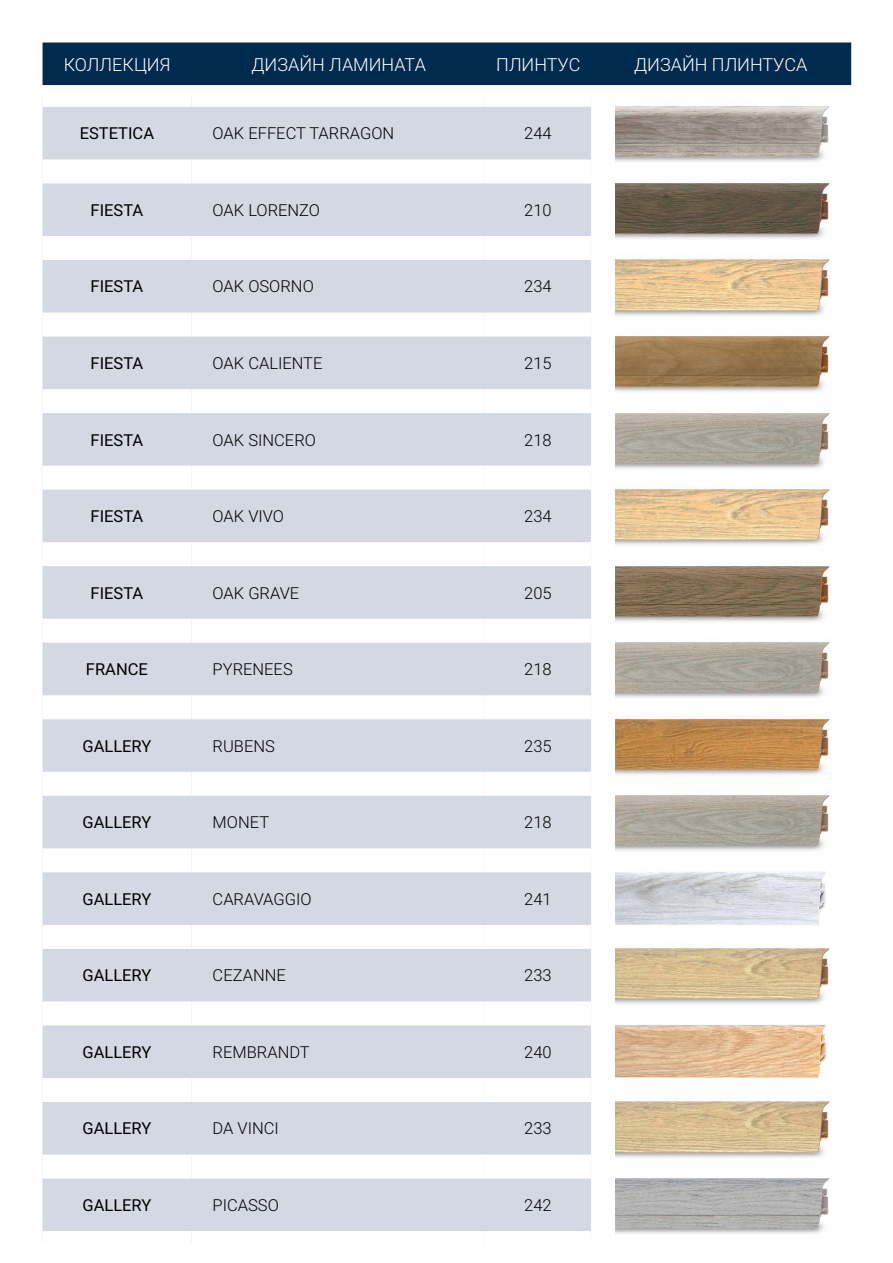
<style>
.page{position:relative;width:893px;height:1263px;background:#fff}
.page>*{position:absolute;margin:0;border:0;box-sizing:border-box;transform-origin:0 0}
.t1{font:300 18px "Roboto";color:#fff}
.t2{font:300 16.5px "Roboto";color:#000}
.t3{font:16.5px "Roboto";color:#000}
</style>
<div class="page">
<div style="left:43px;top:107px;width:548px;height:1124px;background:#d3d8e2"></div>
<div style="left:191px;top:695px;width:294px;height:24px;background:#fff"></div>
<div style="left:485px;top:695px;width:106px;height:24px;background:#fff"></div>
<div style="left:191px;top:772px;width:294px;height:24px;background:#fff"></div>
<div style="left:485px;top:772px;width:106px;height:24px;background:#fff"></div>
<div style="left:191px;top:848px;width:294px;height:24px;background:#fff"></div>
<div style="left:485px;top:848px;width:106px;height:24px;background:#fff"></div>
<div style="left:191px;top:925px;width:294px;height:24px;background:#fff"></div>
<div style="left:485px;top:925px;width:106px;height:24px;background:#fff"></div>
<div style="left:191px;top:1001px;width:294px;height:24px;background:#fff"></div>
<div style="left:485px;top:1001px;width:106px;height:24px;background:#fff"></div>
<div style="left:191px;top:1078px;width:294px;height:24px;background:#fff"></div>
<div style="left:485px;top:1078px;width:106px;height:24px;background:#fff"></div>
<div style="left:191px;top:1154px;width:294px;height:24px;background:#fff"></div>
<div style="left:485px;top:1154px;width:106px;height:24px;background:#fff"></div>
<div style="left:43px;top:159px;width:148px;height:24px;background:#fff"></div>
<div style="left:191px;top:159px;width:294px;height:24px;background:#fff"></div>
<div style="left:485px;top:159px;width:106px;height:24px;background:#fff"></div>
<div style="left:43px;top:236px;width:148px;height:24px;background:#fff"></div>
<div style="left:191px;top:236px;width:294px;height:24px;background:#fff"></div>
<div style="left:485px;top:236px;width:106px;height:24px;background:#fff"></div>
<div style="left:43px;top:313px;width:148px;height:24px;background:#fff"></div>
<div style="left:191px;top:313px;width:294px;height:24px;background:#fff"></div>
<div style="left:485px;top:313px;width:106px;height:24px;background:#fff"></div>
<div style="left:43px;top:389px;width:148px;height:24px;background:#fff"></div>
<div style="left:191px;top:389px;width:294px;height:24px;background:#fff"></div>
<div style="left:485px;top:389px;width:106px;height:24px;background:#fff"></div>
<div style="left:43px;top:466px;width:148px;height:24px;background:#fff"></div>
<div style="left:191px;top:466px;width:294px;height:24px;background:#fff"></div>
<div style="left:485px;top:466px;width:106px;height:24px;background:#fff"></div>
<div style="left:43px;top:542px;width:148px;height:24px;background:#fff"></div>
<div style="left:43px;top:695px;width:148px;height:24px;background:#fff"></div>
<div style="left:43px;top:772px;width:148px;height:24px;background:#fff"></div>
<div style="left:43px;top:848px;width:148px;height:24px;background:#fff"></div>
<div style="left:43px;top:925px;width:148px;height:24px;background:#fff"></div>
<div style="left:43px;top:1001px;width:148px;height:24px;background:#fff"></div>
<div style="left:43px;top:1078px;width:148px;height:24px;background:#fff"></div>
<div style="left:43px;top:1154px;width:148px;height:24px;background:#fff"></div>
<div style="left:191px;top:542px;width:294px;height:24px;background:#fff"></div>
<div style="left:485px;top:542px;width:106px;height:24px;background:#fff"></div>
<div style="left:43px;top:619px;width:148px;height:24px;background:#fff"></div>
<div style="left:191px;top:619px;width:294px;height:24px;background:#fff"></div>
<div style="left:485px;top:619px;width:106px;height:24px;background:#fff"></div>
<img style="left:615px;top:105px;width:215px;height:57px">
<img style="left:615px;top:183px;width:215px;height:56px">
<img style="left:615px;top:257px;width:215px;height:59px">
<img style="left:615px;top:335px;width:215px;height:57px">
<img style="left:615px;top:413px;width:215px;height:56px">
<img style="left:615px;top:487px;width:215px;height:58px">
<img style="left:615px;top:565px;width:215px;height:57px">
<img style="left:615px;top:642px;width:215px;height:56px">
<img style="left:615px;top:719px;width:215px;height:56px">
<img style="left:615px;top:795px;width:215px;height:56px">
<img style="left:615px;top:871px;width:211px;height:54px">
<img style="left:615px;top:947px;width:215px;height:57px">
<img style="left:615px;top:1025px;width:211px;height:53px">
<img style="left:615px;top:1101px;width:215px;height:57px">
<img style="left:615px;top:1178px;width:215px;height:56px">
<div style="left:43px;top:43px;width:807px;height:42px;background:#002a4e"></div>
<hr style="left:850px;top:43px;width:1px;height:42px;background:#002a4e">
<p class="t1" style="left:64px;top:52px;width:108px">КОЛЛЕКЦИЯ</p>
<p class="t1" style="left:252px;top:52px;width:176px">ДИЗАЙН ЛАМИНАТА</p>
<p class="t1" style="left:496px;top:52px;width:86px">ПЛИНТУС</p>
<p class="t1" style="left:634px;top:52px;width:175px">ДИЗАЙН ПЛИНТУСА</p>
<p class="t3" style="left:80px;top:122px;width:76px">ESTETICA</p>
<p class="t2" style="left:213px;top:122px;width:47px">OAK EFFECT</p>
<p class="t2" style="left:309px;top:122px;width:12px">TARRA</p>
<p class="t2" style="left:360px;top:122px;width:33px">GON</p>
<p class="t2" style="left:524px;top:122px;width:29px">244</p>
<p class="t3" style="left:91px;top:198px;width:54px">FIESTA</p>
<p class="t2" style="left:213px;top:198px;width:107px">OAK LORENZO</p>
<p class="t2" style="left:524px;top:198px;width:29px">210</p>
<p class="t3" style="left:91px;top:275px;width:54px">FIESTA</p>
<p class="t2" style="left:213px;top:275px;width:101px">OAK OSORNO</p>
<p class="t2" style="left:524px;top:275px;width:29px">234</p>
<p class="t3" style="left:91px;top:352px;width:54px">FIESTA</p>
<p class="t2" style="left:213px;top:352px;width:111px">OAK CALIENTE</p>
<p class="t2" style="left:524px;top:352px;width:29px">215</p>
<p class="t3" style="left:91px;top:428px;width:54px">FIESTA</p>
<p class="t2" style="left:213px;top:428px;width:103px">OAK SINCERO</p>
<p class="t2" style="left:524px;top:428px;width:29px">218</p>
<p class="t3" style="left:91px;top:505px;width:54px">FIESTA</p>
<p class="t2" style="left:213px;top:505px;width:71px">OAK VIVO</p>
<p class="t2" style="left:524px;top:505px;width:29px">234</p>
<p class="t3" style="left:91px;top:581px;width:54px">FIESTA</p>
<p class="t2" style="left:213px;top:581px;width:58px">OAK GRAVE</p>
<p class="t2" style="left:524px;top:581px;width:29px">205</p>
<p class="t3" style="left:86px;top:658px;width:63px">FRANCE</p>
<p class="t2" style="left:213px;top:658px;width:82px">PYRENEES</p>
<p class="t2" style="left:524px;top:658px;width:29px">218</p>
<p class="t3" style="left:83px;top:734px;width:70px">GALLERY</p>
<p class="t2" style="left:213px;top:734px;width:64px">RUBENS</p>
<p class="t2" style="left:524px;top:734px;width:29px">235</p>
<p class="t3" style="left:83px;top:811px;width:70px">GALLERY</p>
<p class="t2" style="left:213px;top:811px;width:58px">MONET</p>
<p class="t2" style="left:524px;top:811px;width:29px">218</p>
<p class="t3" style="left:83px;top:887px;width:70px">GALLERY</p>
<p class="t2" style="left:213px;top:887px;width:98px">CARAVAGG IO</p>
<p class="t2" style="left:524px;top:887px;width:29px">241</p>
<p class="t3" style="left:83px;top:964px;width:70px">GALLERY</p>
<p class="t2" style="left:213px;top:964px;width:75px">CEZANNE</p>
<p class="t2" style="left:524px;top:964px;width:29px">233</p>
<p class="t3" style="left:83px;top:1040px;width:70px">GALLERY</p>
<p class="t2" style="left:213px;top:1040px;width:99px">REMBRANDT</p>
<p class="t2" style="left:524px;top:1040px;width:29px">240</p>
<p class="t3" style="left:83px;top:1117px;width:70px">GALLERY</p>
<p class="t2" style="left:213px;top:1117px;width:68px">DA VINCI</p>
<p class="t2" style="left:524px;top:1117px;width:29px">233</p>
<p class="t3" style="left:83px;top:1193px;width:70px">GALLERY</p>
<p class="t2" style="left:213px;top:1193px;width:66px">PICASSO</p>
<p class="t2" style="left:524px;top:1193px;width:29px">242</p>
</div>
